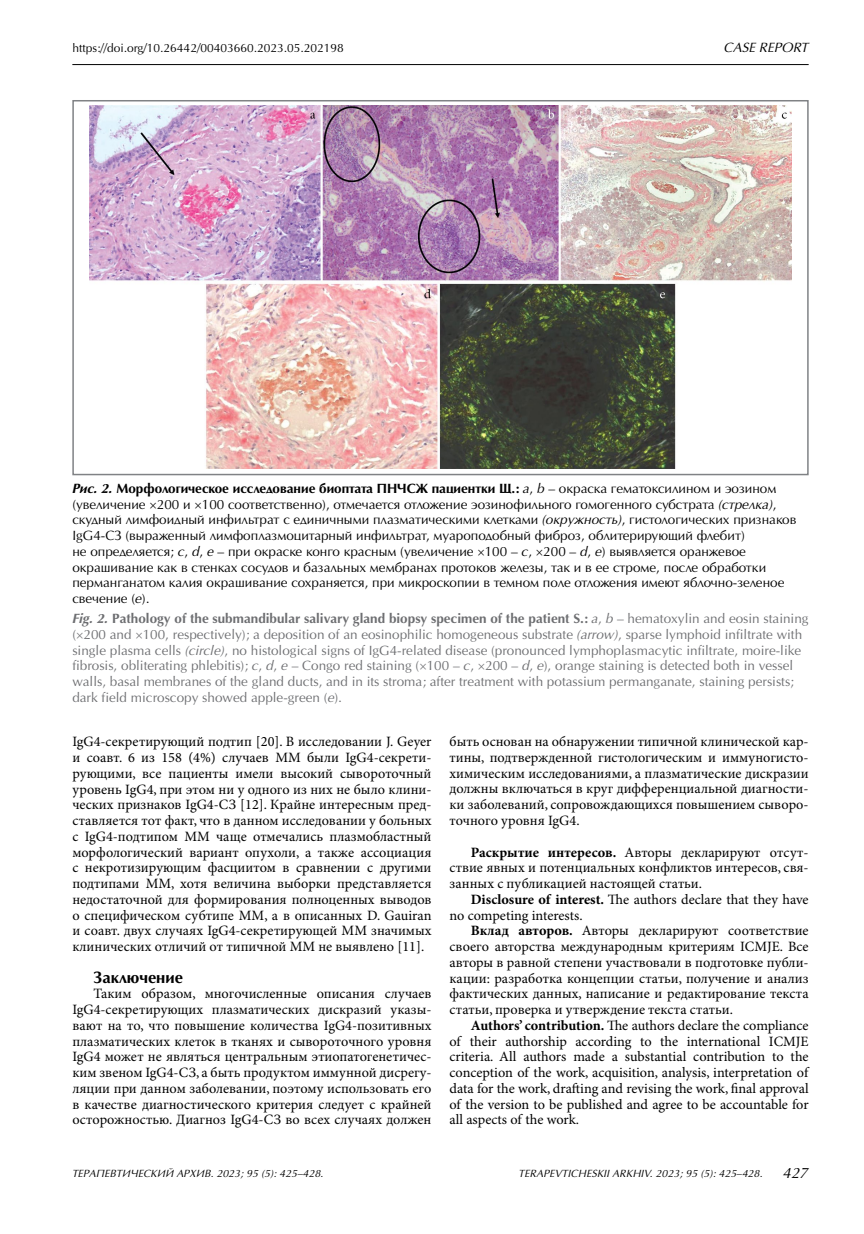
<style>
.page{position:relative;width:864px;height:1234px;background:#fff}
.page>*{position:absolute;margin:0;border:0;box-sizing:border-box;transform-origin:0 0}
.t1{font:700 16.5px "AG Opus HRC";color:#000}
.t2{font:italic 15px "AG Opus HRC";color:#000}
.t3{font:14.25px/15.8px "Minion Pro";color:#000;text-align:justify}
.t4{font:13.5px/15.8px "AG Opus HRC";color:#000}
.t5{font:13.5px/15.8px "AG Opus HRC";color:#6d6e71}
.t6{font:italic 13.5px "AG Opus HRC";color:#000}
.t7{font:12px "AG Opus HRC";color:#000}
.t8{font:italic 10.5px "AG Opus HRC";letter-spacing:.01em;color:#000}
.s1{font-weight:700;font-style:italic}
.s2{font-weight:700}
.s3{font-style:italic}
</style>
<div class="page">
<hr style="left:72px;top:64px;width:736px;height:1px;background:#000">
<img style="left:89px;top:106px;width:702px;height:362px">
<div style="left:72px;top:100px;width:736px;height:375px;border:2px solid #808285"></div>
<p class="t7" style="left:72px;top:41px;width:273px">https://doi.org/10.26442/00403660.2023.05.202198</p>
<p class="t6" style="left:724px;top:40px;width:18px">Case</p>
<p class="t6" style="left:759px;top:40px;width:18px">Report</p>
<p class="t4" style="left:72px;top:480px;width:725px"><span class="s1">Рис. 2.</span> <span class="s2">Морфологическое исследование биоптата ПНЧСЖ пациентки Щ.:</span> <span class="s3">a</span>, <span class="s3">b</span> – окраска гематоксилином и эозином (увеличение 200 и 100 соответственно), отмечается отложение эозинофильного гомогенного субстрата <span class="s3">(стрелка)</span>, скудный лимфоидный инфильтрат с единичными плазматическими клетками <span class="s3">(окружность)</span>, гистологических признаков IgG4-СЗ (выраженный лимфоплазмоцитарный инфильтрат, муароподобный фиброз, облитерирующий флебит)<br>не определяется; <span class="s3">c</span>, <span class="s3">d</span>, <span class="s3">e</span> – при окраске конго красным (увеличение 100 – <span class="s3">c</span>, 200 – <span class="s3">d</span>, <span class="s3">e</span>) выявляется оранжевое окрашивание как в стенках сосудов и базальных мембранах протоков железы, так и в ее строме, после обработки перманганатом калия окрашивание сохраняется, при микроскопии в темном поле отложения имеют яблочно-зеленое свечение (<span class="s3">e</span>).</p>
<p class="t5" style="left:72px;top:610px;width:737px"><span class="s1">Fig. 2.</span> <span class="s2">Pathology of the submandibular salivary gland biopsy specimen of the patient S.:</span> <span class="s3">a</span>, <span class="s3">b</span> – hematoxylin and eosin staining ( 200 and 100, respectively); a deposition of an eosinophilic homogeneous substrate <span class="s3">(arrow)</span>, sparse lymphoid infiltrate with single plasma cells <span class="s3">(circle)</span>, no histological signs of IgG4-related disease (pronounced lymphoplasmacytic infiltrate, moire-like fibrosis, obliterating phlebitis); <span class="s3">c</span>, <span class="s3">d</span>, <span class="s3">e</span> – Congo red staining ( 100 – <span class="s3">c</span>, 200 – <span class="s3">d</span>, <span class="s3">e</span>), orange staining is detected both in vessel walls, basal membranes of the gland ducts, and in its stroma; after treatment with potassium permanganate, staining persists; dark field microscopy showed apple-green (<span class="s3">e</span>).</p>
<p class="t3" style="left:72px;top:734px;width:360px">IgG4-секретирующий подтип [20]. В исследовании J. Geyer и соавт. 6 из 158 (4%) случаев ММ были IgG4-секрети&shy;рующими, все пациенты имели высокий сывороточный уровень IgG4, при этом ни у одного из них не было клини&shy;ческих признаков IgG4-СЗ [12]. Крайне интересным пред&shy;ставляется тот факт, что в данном исследовании у больных с IgG4-подтипом ММ чаще отмечались плазмобластный морфологический вариант опухоли, а также ассоциация с некротизирующим фасциитом в сравнении с другими подтипами ММ, хотя величина выборки представляется недостаточной для формирования полноценных выводов о специфическом субтипе ММ, а в описанных D. Gauiran и соавт. двух случаях IgG4-секретирующей ММ значимых клинических отличий от типичной ММ не выявлено [11].</p>
<p class="t1" style="left:94px;top:966px;width:91px">Заключение</p>
<p class="t3" style="left:72px;top:986px;width:360px;text-indent:21px">Таким образом, многочисленные описания случаев IgG4-секретирующих плазматических дискразий указы&shy;вают на то, что повышение количества IgG4-позитивных плазматических клеток в тканях и сывороточного уровня IgG4 может не являться центральным этиопатогенетичес&shy;ким звеном IgG4-СЗ, а быть продуктом иммунной дисрегу&shy;ляции при данном заболевании, поэтому использовать его в качестве диагностического критерия следует с крайней осторожностью. Диагноз IgG4-СЗ во всех случаях должен</p>
<p class="t3" style="left:449px;top:734px;width:360px">быть основан на обнаружении типичной клинической кар&shy;тины, подтвержденной гистологическим и иммуногисто&shy;химическим исследованиями, а плазматические дискразии должны включаться в круг дифференциальной диагности&shy;ки заболеваний, сопровождающихся повышением сыворо&shy;точного уровня IgG4.</p>
<p class="t3" style="left:449px;top:844px;width:360px;text-indent:21px"><span class="s2">Раскрытие интересов.</span> Авторы декларируют отсут&shy;ствие явных и потенциальных конфликтов интересов, свя&shy;занных с публикацией настоящей статьи.</p>
<p class="t3" style="left:449px;top:891px;width:360px;text-indent:21px"><span class="s2">Disclosure of interest.</span> The authors declare that they have no competing interests.</p>
<p class="t3" style="left:449px;top:923px;width:360px;text-indent:21px"><span class="s2">Вклад авторов.</span> Авторы декларируют соответствие своего авторства международным критериям ICMJE. Все авторы в равной степени участвовали в подготовке публи&shy;кации: разработка концепции статьи, получение и анализ фактических данных, написание и редактирование текста статьи, проверка и утверждение текста статьи.</p>
<p class="t3" style="left:449px;top:1017px;width:360px;text-indent:21px"><span class="s2">Authors’ contribution.</span> The authors declare the compliance of their authorship according to the international ICMJE criteria. All authors made a substantial contribution to the conception of the work, acquisition, analysis, interpretation of data for the work, drafting and revising the work, final approval of the version to be published and agree to be accountable for all aspects of the work.</p>
<p class="t8" style="left:72px;top:1166px;width:253px">ТЕРАПЕВТИЧЕСКИЙ АРХИВ. 2023; 95 (5): 425–428.</p>
<p class="t8" style="left:518px;top:1166px;width:245px">TERAPEVTICHESKII ARKHIV. 2023; 95 (5): 425–428.</p>
<p class="t2" style="left:783px;top:1163px;width:27px">427</p>
</div>
